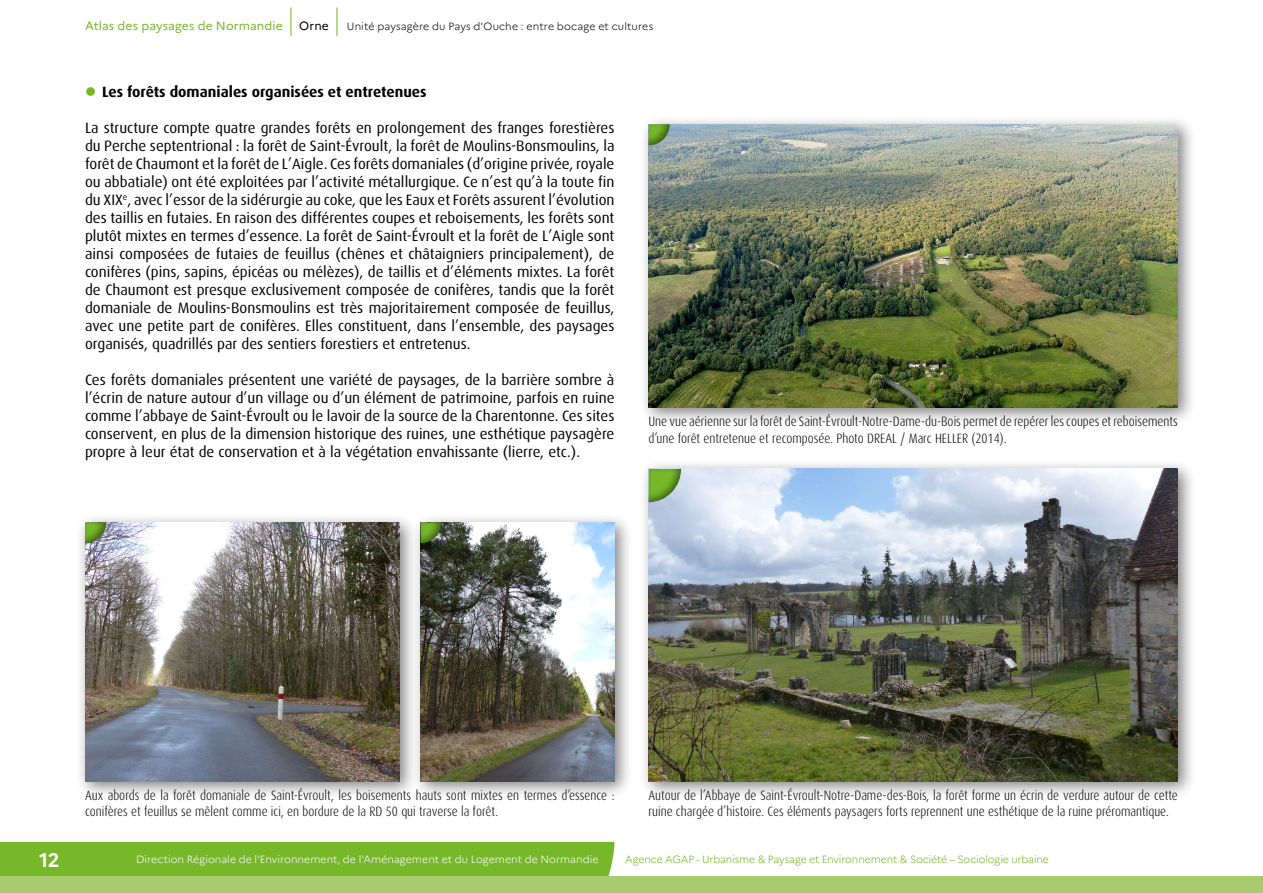
<style>
.page{position:relative;width:1263px;height:893px;background:#fff}
.page>*{position:absolute;margin:0;border:0;box-sizing:border-box;transform-origin:0 0}
.t1{font:100 30px "Marianne";color:#76b82a}
.t2{font:700 19.5px "Marianne";color:#fff}
.t3{font:15px/18px "Dax OT";color:#000;text-align:justify}
.t4{font:700 15px "Dax OT";color:#000}
.t5{font:300 condensed 13.5px/16.2px "Dax OT";color:#000}
.t6{font:12px "Marianne";letter-spacing:.01em;color:#76b82a}
.t7{font:12px "Marianne";color:#000}
.t8{font:300 10.5px "Marianne";letter-spacing:.005em;color:#fff}
.t9{font:300 10.5px "Marianne";letter-spacing:-.015em;color:#76b82a}
.t10{font:300 10.5px "Marianne";letter-spacing:.015em;color:#000}
</style>
<div class="page">
<div style="left:0;top:842px;width:614px;height:34px;background:#76b82a"></div>
<div style="left:0;top:876px;width:1263px;height:17px;background:#a8cc6d"></div>
<div style="left:76px;top:513px;width:343px;height:287px;background:#000;opacity:.5"></div>
<img style="left:85px;top:522px;width:315px;height:259px">
<div style="left:71px;top:511px;width:47px;height:33px;background:#000;opacity:.5"></div>
<div style="left:639px;top:115px;width:557px;height:311px;background:#000;opacity:.5"></div>
<img style="left:648px;top:124px;width:530px;height:283px">
<div style="left:634px;top:113px;width:48px;height:33px;background:#000;opacity:.5"></div>
<div style="left:411px;top:513px;width:222px;height:287px;background:#000;opacity:.5"></div>
<img style="left:420px;top:522px;width:194px;height:259px">
<div style="left:406px;top:511px;width:48px;height:33px;background:#000;opacity:.5"></div>
<div style="left:639px;top:459px;width:557px;height:341px;background:#000;opacity:.5"></div>
<img style="left:648px;top:469px;width:530px;height:312px">
<div style="left:634px;top:457px;width:60px;height:45px;background:#000;opacity:.5"></div>
<p class="t6" style="left:85px;top:18px;width:199px">Atlas des paysages de Normandie</p>
<h1 class="t1" style="left:286px;top:1px;width:11px">|</h1>
<p class="t7" style="left:299px;top:18px;width:31px">Orne</p>
<h1 class="t1" style="left:332px;top:1px;width:11px">|</h1>
<p class="t10" style="left:347px;top:20px;width:308px">Unité paysagère du Pays d'Ouche : entre bocage et cultures</p>
<p class="t4" style="left:102px;top:83px;width:326px">Les forêts domaniales organisées et entretenues</p>
<p class="t3" style="left:85px;top:119px;width:531px">La structure compte quatre grandes forêts en prolongement des franges forestières du Perche septentrional : la forêt de Saint-Évroult, la forêt de Moulins-Bonsmoulins, la forêt de Chaumont et la forêt de L’Aigle. Ces forêts domaniales (d’origine privée, royale ou abbatiale) ont été exploitées par l’activité métallurgique. Ce n’est qu’à la toute fin du XIX<sup>e</sup>, avec l’essor de la sidérurgie au coke, que les Eaux et Forêts assurent l’évolution des taillis en futaies. En raison des différentes coupes et reboisements, les forêts sont plutôt mixtes en termes d’essence. La forêt de Saint-Évroult et la forêt de L’Aigle sont ainsi composées de futaies de feuillus (chênes et châtaigniers principalement), de conifères (pins, sapins, épicéas ou mélèzes), de taillis et d’éléments mixtes. La forêt de Chaumont est presque exclusivement composée de conifères, tandis que la forêt domaniale de Moulins-Bonsmoulins est très majoritairement composée de feuillus, avec une petite part de conifères. Elles constituent, dans l’ensemble, des paysages organisés, quadrillés par des sentiers forestiers et entretenus.</p>
<p class="t3" style="left:85px;top:371px;width:531px">Ces forêts domaniales présentent une variété de paysages, de la barrière sombre à l’écrin de nature autour d’un village ou d’un élément de patrimoine, parfois en ruine comme l’abbaye de Saint-Évroult ou le lavoir de la source de la Charentonne. Ces sites conservent, en plus de la dimension historique des ruines, une esthétique paysagère propre à leur état de conservation et à la végétation envahissante (lierre, etc.).</p>
<p class="t5" style="left:648px;top:414px;width:531px">Une vue aérienne sur la forêt de Saint-Évroult-Notre-Dame-du-Bois permet de repérer les coupes et reboisements d’une forêt entretenue et recomposée. Photo DREAL / Marc HELLER (2014).</p>
<p class="t5" style="left:85px;top:788px;width:531px">Aux abords de la forêt domaniale de Saint-Évroult, les boisements hauts sont mixtes en termes d’essence : conifères et feuillus se mêlent comme ici, en bordure de la RD 50 qui traverse la forêt.</p>
<p class="t5" style="left:648px;top:788px;width:531px">Autour de l’Abbaye de Saint-Évroult-Notre-Dame-des-Bois, la forêt forme un écrin de verdure autour de cette ruine chargée d’histoire. Ces éléments paysagers forts reprennent une esthétique de la ruine préromantique.</p>
<h2 class="t2" style="left:39px;top:849px;width:22px">12</h2>
<p class="t9" style="left:625px;top:853px;width:425px">Agence AGAP - Urbanisme &amp; Paysage et Environnement &amp; Société – Sociologie urbaine</p>
<p class="t8" style="left:136px;top:853px;width:464px">Direction Régionale de l'Environnement, de l'Aménagement et du Logement de Normandie</p>
</div>
